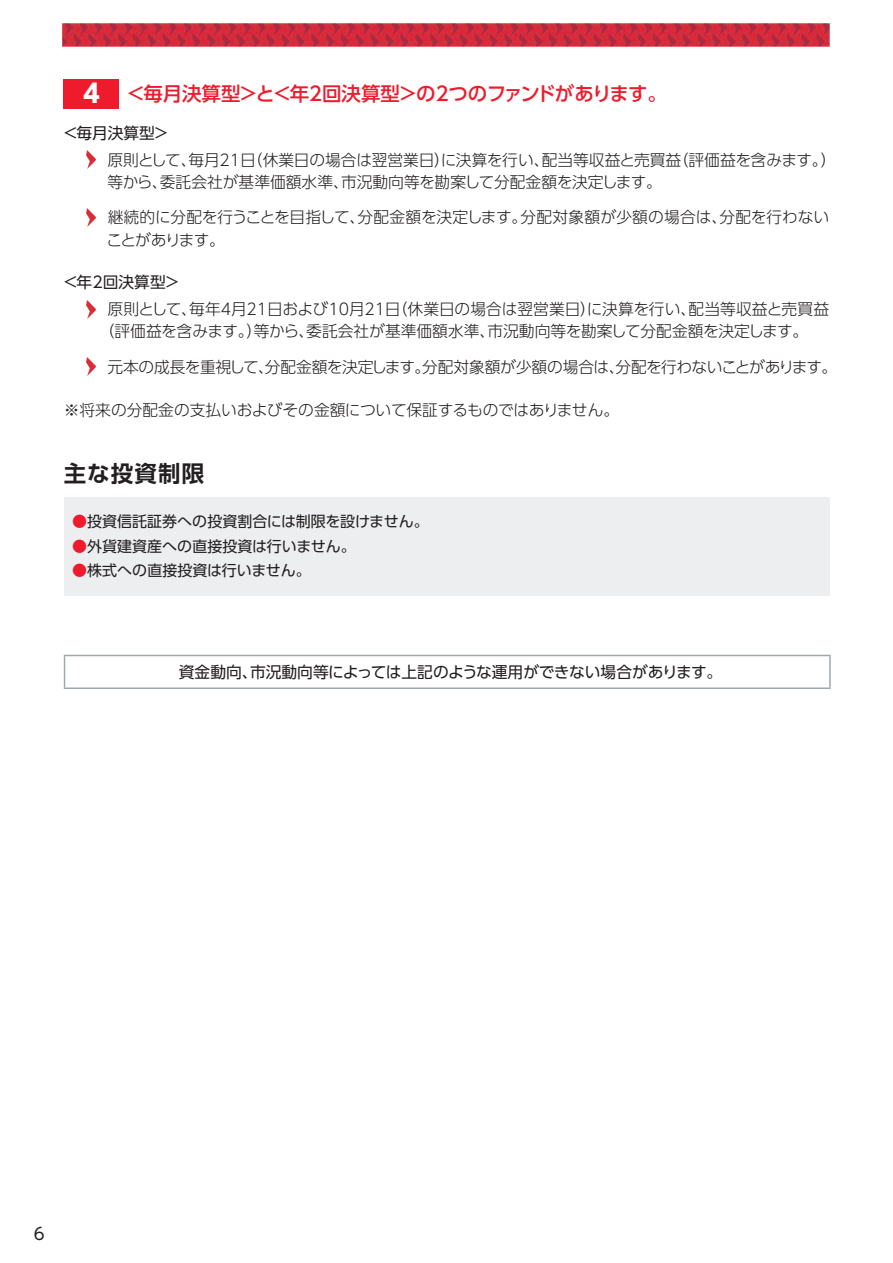
<style>
.page{position:relative;width:893px;height:1263px;background:#fff}
.page>*{position:absolute;margin:0;border:0;box-sizing:border-box;transform-origin:0 0}
.t1{font:700 22.5px "UD Shin Go Pro De";letter-spacing:.05em;color:#231f20}
.t2{font:500 19.5px "UD Shin Go Pro";letter-spacing:-.005em;color:#ee1b2c}
.t3{font:16.5px "UD Shin M Go Pro";color:#231f20}
.t4{font:300 15.75px/22.4px "UD Shin Go Pro";letter-spacing:-.01em;color:#231f20}
.t5{font:15.75px "UD Shin Go Pro";color:#231f20}
.t6{font:15px "UD Shin Go Pro";color:#231f20}
.s1{font-weight:700;font-size:25.5px;color:#fff}
.s2{color:#ee1b2c}
</style>
<div class="page">
<img style="left:62px;top:23px;width:767px;height:23px">
<div style="left:64px;top:79px;width:55px;height:29px;background:#ee1b2c"></div>
<img style="left:86px;top:151px;width:10px;height:18px">
<img style="left:86px;top:208px;width:10px;height:18px">
<img style="left:86px;top:300px;width:10px;height:18px">
<img style="left:86px;top:358px;width:10px;height:18px">
<div style="left:64px;top:497px;width:765px;height:98px;background:#eceef0"></div>
<hr style="left:64px;top:655px;width:767px;height:1px;background:#9da7ae">
<hr style="left:64px;top:656px;width:1px;height:31px;background:#9da7ae">
<hr style="left:829px;top:656px;width:2px;height:31px;background:#9da7ae">
<hr style="left:64px;top:687px;width:767px;height:2px;background:#9da7ae">
<p class="t2" style="left:83px;top:78px;width:585px"><span class="s1">4</span> ＜毎月決算型＞と＜年2回決算型＞の2つのファンドがあります。</p>
<p class="t5" style="left:62px;top:121px;width:108px">＜毎月決算型＞</p>
<p class="t4" style="left:107px;top:148px;width:730px">原則として、毎月21日（休業日の場合は翌営業日）に決算を行い、配当等収益と売買益（評価益を含みます。）等から、委託会社が基準価額水準、市況動向等を勘案して分配金額を決定します。</p>
<p class="t4" style="left:106px;top:206px;width:724px">継続的に分配を行うことを目指して、分配金額を決定します。分配対象額が少額の場合は、分配を行わないことがあります。</p>
<p class="t5" style="left:62px;top:270px;width:119px">＜年2回決算型＞</p>
<p class="t4" style="left:99px;top:297px;width:732px;text-indent:9px">原則として、毎年4月21日および10月21日（休業日の場合は翌営業日）に決算を行い、配当等収益と売買益（評価益を含みます。）等から、委託会社が基準価額水準、市況動向等を勘案して分配金額を決定します。</p>
<p class="t4" style="left:107px;top:355px;width:731px">元本の成長を重視して、分配金額を決定します。分配対象額が少額の場合は、分配を行わないことがあります。</p>
<p class="t4" style="left:64px;top:398px;width:557px">※将来の分配金の支払いおよびその金額について保証するものではありません。</p>
<h1 class="t1" style="left:64px;top:455px;width:142px">主な投資制限</h1>
<p class="t6" style="left:72px;top:509px;width:358px"><span class="s2">●</span>投資信託証券への投資割合には制限を設けません。</p>
<p class="t6" style="left:72px;top:534px;width:285px"><span class="s2">●</span>外貨建資産への直接投資は行いません。</p>
<p class="t6" style="left:72px;top:558px;width:240px"><span class="s2">●</span>株式への直接投資は行いません。</p>
<p class="t5" style="left:179px;top:659px;width:545px">資金動向、市況動向等によっては上記のような運用ができない場合があります。</p>
<p class="t3" style="left:34px;top:1220px;width:12px">6</p>
</div>
